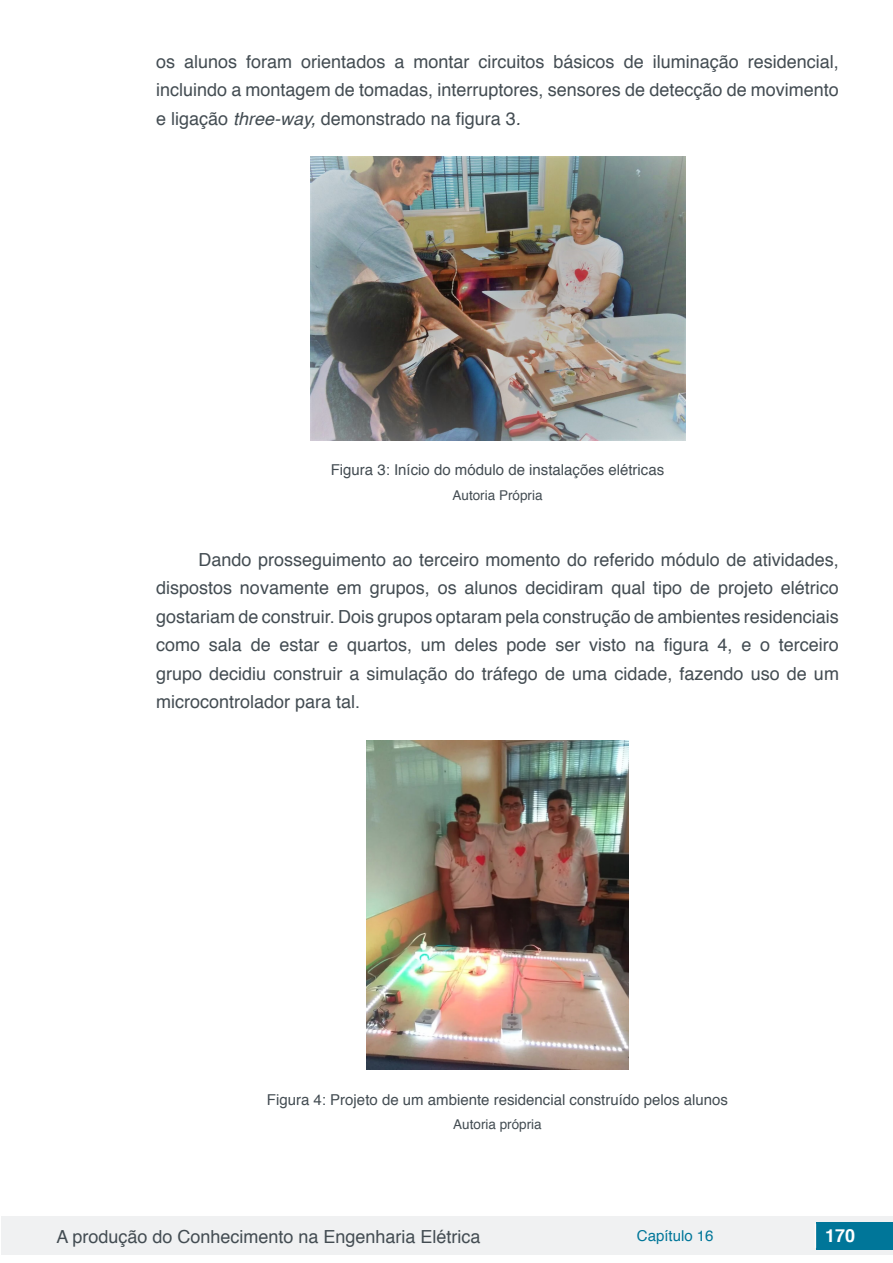
<style>
.page{position:relative;width:893px;height:1263px;background:#fff}
.page>*{position:absolute;margin:0;border:0;box-sizing:border-box;transform-origin:0 0}
.t1{font:18px/28.5px "Helvetica";color:#434c52;text-align:justify}
.t2{font:700 18px "Helvetica";color:#fff}
.t3{font:15px "Helvetica";color:#434c52}
.t4{font:15px "Helvetica";color:#007699}
.t5{font:13.5px "Helvetica";color:#434c52}
.s1{font-style:italic}
</style>
<div class="page">
<div style="left:1px;top:1216px;width:891px;height:38px;background:#f0f1f2"></div>
<div style="left:816px;top:1222px;width:77px;height:27px;background:#007699"></div>
<svg style="left:815px;top:1224px;width:1px;height:24px"></svg>
<img style="left:310px;top:156px;width:375px;height:284px">
<img style="left:366px;top:740px;width:263px;height:329px">
<p class="t1" style="left:156px;top:47px;width:684px">os alunos foram orientados a montar circuitos básicos de iluminação residencial, incluindo a montagem de tomadas, interruptores, sensores de detecção de movimento e ligação <span class="s1">three-way,</span> demonstrado na figura 3<span class="s1">.</span></p>
<p class="t3" style="left:331px;top:459px;width:335px">Figura 3: Início do módulo de instalações elétricas</p>
<p class="t5" style="left:452px;top:485px;width:92px">Autoria Própria</p>
<p class="t1" style="left:156px;top:546px;width:684px;text-indent:43px">Dando prosseguimento ao terceiro momento do referido módulo de atividades, dispostos novamente em grupos, os alunos decidiram qual tipo de projeto elétrico gostariam de construir. Dois grupos optaram pela construção de ambientes residenciais como sala de estar e quartos, um deles pode ser visto na figura 4, e o terceiro grupo decidiu construir a simulação do tráfego de uma cidade, fazendo uso de um microcontrolador para tal.</p>
<p class="t3" style="left:267px;top:1088px;width:463px">Figura 4: Projeto de um ambiente residencial construído pelos alunos</p>
<p class="t5" style="left:453px;top:1114px;width:90px">Autoria própria</p>
<p class="t1" style="left:56px;top:1223px;width:426px">A produção do Conhecimento na Engenharia Elétrica</p>
<p class="t4" style="left:637px;top:1224px;width:78px">Capítulo 16</p>
<p class="t2" style="left:825px;top:1221px;width:32px">170</p>
</div>
